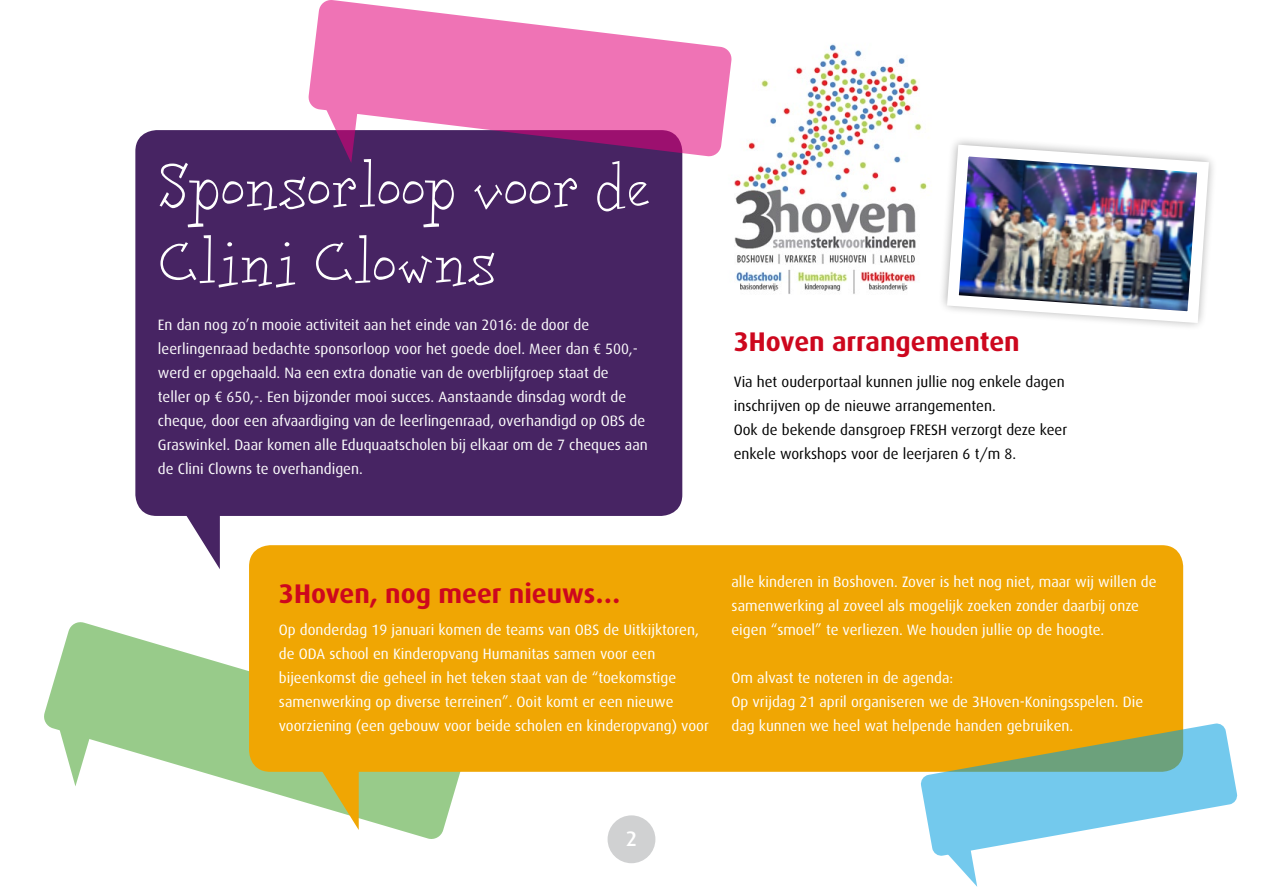
<style>
.page{position:relative;width:1263px;height:893px;background:#fff}
.page>*{position:absolute;margin:0;border:0;box-sizing:border-box;transform-origin:0 0}
.t1{font:300 72px/76.1px "Dolores";color:#fff}
.t2{font:700 27px "Dax";color:#cd071e}
.t3{font:500 21px "Dax";color:#fff}
.t4{font:15px/24px "Dax";color:#fff}
.t5{font:15px/24px "Dax";color:#000}
</style>
<div class="page">
<svg style="left:44px;top:622px;width:417px;height:217px;fill:#98cb8a"></svg>
<svg style="left:59px;top:726px;width:31px;height:60px"></svg>
<div style="left:135px;top:130px;width:547px;height:386px;background:#472463;border-radius:21px"></div>
<div style="left:607px;top:815px;width:48px;height:48px;background:#d0d1d2;border-radius:50%"></div>
<img style="left:734px;top:44px;width:193px;height:250px">
<img style="left:942px;top:140px;width:271px;height:187px">
<svg style="left:308px;top:0;width:424px;height:157px;fill:#ef73b5"></svg>
<svg style="left:325px;top:107px;width:33px;height:56px"></svg>
<svg style="left:186px;top:516px;width:34px;height:53px"></svg>
<svg style="left:310px;top:772px;width:49px;height:58px"></svg>
<div style="left:249px;top:545px;width:934px;height:227px;background:#f0a603;border-radius:21px"></div>
<svg style="left:920px;top:723px;width:318px;height:164px"></svg>
<h1 class="t1" style="left:158px;top:152px;width:494px">Sponsorloop voor de<br>Clini Clowns</h1>
<p class="t4" style="left:158px;top:313px;width:491px">En dan nog zo’n mooie activiteit aan het einde van 2016: de door de leerlingenraad bedachte sponsorloop voor het goede doel. Meer dan € 500,- werd er opgehaald. Na een extra donatie van de overblijfgroep staat de<br>teller op € 650,-. Een bijzonder mooi succes. Aanstaande dinsdag wordt de cheque, door een afvaardiging van de leerlingenraad, overhandigd op OBS de Graswinkel. Daar komen alle Eduquaatscholen bij elkaar om de 7 cheques aan de Clini Clowns te overhandigen.</p>
<h2 class="t2" style="left:734px;top:327px;width:288px">3Hoven arrangementen</h2>
<p class="t5" style="left:734px;top:370px;width:335px">Via het ouderportaal kunnen jullie nog enkele dagen inschrijven op de nieuwe arrangementen.<br>Ook de bekende dansgroep FRESH verzorgt deze keer enkele workshops voor de leerjaren 6 t/m 8.</p>
<h2 class="t2" style="left:279px;top:579px;width:343px">3Hoven, nog meer nieuws…</h2>
<p class="t4" style="left:279px;top:618px;width:432px">Op donderdag 19 januari komen de teams van OBS de Uitkijktoren, de ODA school en Kinderopvang Humanitas samen voor een bijeenkomst die geheel in het teken staat van de “toekomstige samenwerking op diverse terreinen”. Ooit komt er een nieuwe voorziening (een gebouw voor beide scholen en kinderopvang) voor</p>
<p class="t4" style="left:731px;top:570px;width:427px">alle kinderen in Boshoven. Zover is het nog niet, maar wij willen de samenwerking al zoveel als mogelijk zoeken zonder daarbij onze eigen “smoel” te verliezen. We houden jullie op de hoogte.</p>
<p class="t4" style="left:731px;top:666px;width:413px">Om alvast te noteren in de agenda:<br>Op vrijdag 21 april organiseren we de 3Hoven-Koningsspelen. Die dag kunnen we heel wat helpende handen gebruiken.</p>
<h3 class="t3" style="left:626px;top:827px;width:13px">2</h3>
</div>
